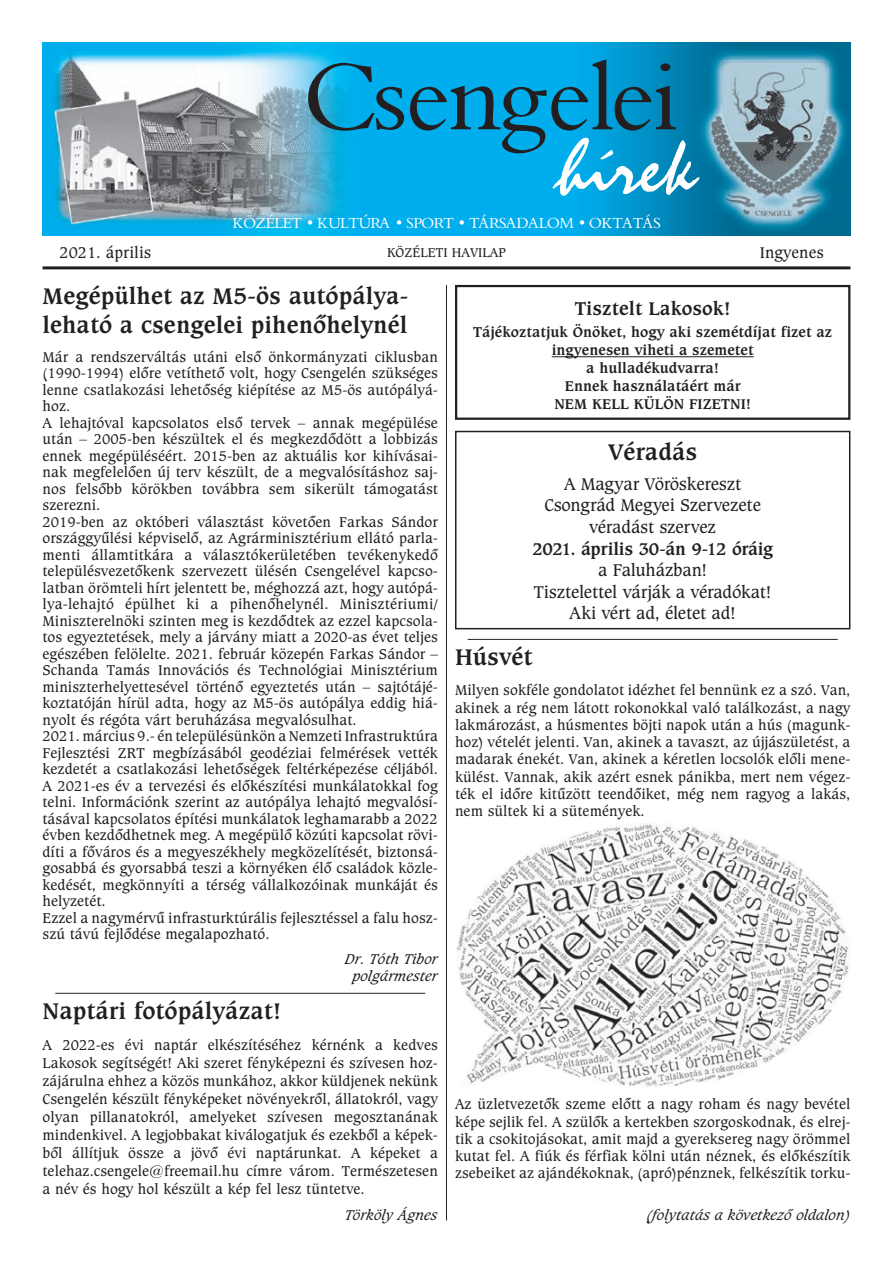
<style>
.page{position:relative;width:893px;height:1263px;background:#fff}
.page>*{position:absolute;margin:0;border:0;box-sizing:border-box;transform-origin:0 0}
.t1{font:97.5px "Aldine 401 PFL";color:#231f20}
.t2{font:78px "H Staccato 222 BT";color:#fff}
.Cím_vonal_nélkül{font:700 24px/28.8px "Caxton PFL";color:#231f20}
.Cím{font:700 24px "Caxton PFL";color:#231f20}
.t3{font:700 19.5px "Caxton PFL";color:#231f20}
.t4{font:18px/21.6px "Caxton PFL";letter-spacing:-.015em;color:#231f20;text-align:center}
.t5{font:16.5px "Caxton PFL";color:#231f20}
.t6{font:15px/16.5px "Caxton PFL";color:#231f20;text-align:justify}
.t7{font:700 15px/18px "Caxton PFL";color:#231f20;text-align:center}
.Aláírás{font:italic 15px/16.5px "Caxton PFL";color:#231f20;text-align:center}
.t8{font:15px "Aldine 401 PFL";color:#fff}
.t9{font:13.5px "Caxton PFL";color:#231f20}
.s1{font-weight:700}
</style>
<div class="page">
<hr style="left:43px;top:266px;width:807px;height:3px;background:#231f20">
<img style="left:43px;top:43px;width:807px;height:193px">
<hr style="left:446px;top:285px;width:1px;height:935px;background:#231f20">
<hr style="left:468px;top:639px;width:370px;height:1px;background:#231f20">
<hr style="left:55px;top:993px;width:370px;height:1px;background:#231f20">
<hr style="left:552px;top:356px;width:202px;height:1px;background:#231f20">
<div style="left:455px;top:285px;width:395px;height:135px;border:2px solid #231f20"></div>
<div style="left:455px;top:431px;width:395px;height:198px;border:2px solid #231f20"></div>
<img style="left:456px;top:824px;width:393px;height:263px">
<p class="t1" style="left:304px;top:37px;width:372px">Csengelei</p>
<p class="t2" style="left:561px;top:124px;width:136px">hírek</p>
<p class="t8" style="left:232px;top:214px;width:430px">KÖZÉLET • KULTÚRA • SPORT • TÁRSADALOM • OKTATÁS</p>
<p class="t5" style="left:60px;top:242px;width:93px">2021. április</p>
<p class="t9" style="left:387px;top:244px;width:120px">KÖZÉLETI HAVILAP</p>
<p class="t5" style="left:760px;top:242px;width:66px">Ingyenes</p>
<p class="Cím_vonal_nélkül" style="left:43px;top:281px;width:367px">Megépülhet az M5-ös autópálya&shy;leható a csengelei pihenőhelynél</p>
<p class="t6" style="left:43px;top:348px;width:397px">Már a rendszerváltás utáni első önkormányzati ciklusban (1990-1994) előre vetíthető volt, hogy Csengelén szükséges lenne csatlakozási lehetőség kiépítése az M5-ös autópályá&shy;hoz.</p>
<p class="t6" style="left:43px;top:414px;width:397px">A lehajtóval kapcsolatos első tervek – annak megépülése után – 2005-ben készültek el és megkezdődött a lobbizás ennek megépüléséért. 2015-ben az aktuális kor kihívásai&shy;nak megfelelően új terv készült, de a megvalósításhoz saj&shy;nos felsőbb körökben továbbra sem sikerült támogatást szerezni.</p>
<p class="t6" style="left:43px;top:513px;width:397px">2019-ben az októberi választást követően Farkas Sándor országgyűlési képviselő, az Agrárminisztérium ellátó parla&shy;menti államtitkára a választókerületében tevékenykedő településvezetőkenk szervezett ülésén Csengelével kapcso&shy;latban örömteli hírt jelentett be, méghozzá azt, hogy autópá&shy;lya-lehajtó épülhet ki a pihenőhelynél. Minisztériumi/ Miniszterelnöki szinten meg is kezdődtek az ezzel kapcsola&shy;tos egyeztetések, mely a járvány miatt a 2020-as évet teljes egészében felölelte. 2021. február közepén Farkas Sándor – Schanda Tamás Innovációs és Technológiai Minisztérium miniszterhelyettesével történő egyeztetés után – sajtótájé&shy;koztatóján hírül adta, hogy az M5-ös autópálya eddig hiá&shy;nyolt és régóta várt beruházása megvalósulhat.</p>
<p class="t6" style="left:43px;top:728px;width:397px">2021. március 9.- én településünkön a Nemzeti Infrastruktúra Fejlesztési ZRT megbízásából geodéziai felmérések vették kezdetét a csatlakozási lehetőségek feltérképezése céljából.<br>A 2021-es év a tervezési és előkészítési munkálatokkal fog telni. Információnk szerint az autópálya lehajtó megvalósí&shy;tásával kapcsolatos építési munkálatok leghamarabb a 2022 évben kezdődhetnek meg. A megépülő közúti kapcsolat rövi&shy;díti a főváros és a megyeszékhely megközelítését, biztonsá&shy;gosabbá és gyorsabbá teszi a környéken élő családok közle&shy;kedését, megkönnyíti a térség vállalkozóinak munkáját és helyzetét.</p>
<p class="t6" style="left:43px;top:909px;width:397px">Ezzel a nagymérvű infrasturktúrális fejlesztéssel a falu hos - szú távú fejlődése megalapozható.</p>
<p class="Aláírás" style="left:345px;top:951px;width:94px">Dr. Tóth Tibor polgármester</p>
<p class="Cím" style="left:43px;top:996px;width:240px">Naptári fotópályázat!</p>
<p class="t6" style="left:43px;top:1035px;width:397px;line-height:18px">A 2022-es évi naptár elkészítéséhez kérnénk a kedves Lakosok segítségét! Aki szeret fényképezni és szívesen hoz&shy;zájárulna ehhez a közös munkához, akkor küldjenek nekünk Csengelén készült fényképeket növényekről, állatokról, vagy olyan pillanatokról, amelyeket szívesen megosztanának mindenkivel. A legjobbakat kiválogatjuk és ezekből a képek&shy;ből állítjuk össze a jövő évi naptárunkat. A képeket a telehaz.csengele@freemail.hu címre várom. Természetesen a név és hogy hol készült a kép fel lesz tüntetve.</p>
<p class="Aláírás" style="left:345px;top:1207px;width:94px">Törköly Ágnes</p>
<p class="t3" style="left:575px;top:296px;width:157px">Tisztelt Lakosok!</p>
<p class="t7" style="left:473px;top:323px;width:361px">Tájékoztatjuk Önöket, hogy aki szemétdíjat fizet az ingyenesen viheti a szemetet<br>a hulladékudvarra!</p>
<p class="t7" style="left:554px;top:377px;width:198px">Ennek használatáért már<br>NEM KELL KÜLÖN FIZETNI!</p>
<p class="Cím_vonal_nélkül" style="left:608px;top:437px;width:91px">Véradás</p>
<p class="t4" style="left:532px;top:473px;width:242px">A Magyar Vöröskereszt<br>Csongrád Megyei Szervezete véradást szervez<br><span class="s1">2021. április 30-án 9-12 óráig </span>a Faluházban!<br>Tisztelettel várják a véradókat!<br>Aki vért ad, életet ad!</p>
<p class="Cím" style="left:455px;top:642px;width:79px">Húsvét</p>
<p class="t6" style="left:455px;top:681px;width:397px;line-height:17.2px">Milyen sokféle gondolatot idézhet fel bennünk ez a szó. Van, akinek a rég nem látott rokonokkal való találkozást, a nagy lakmározást, a húsmentes böjti napok után a hús (magunk&shy;hoz) vételét jelenti. Van, akinek a tavaszt, az újjászületést, a madarak énekét. Van, akinek a kéretlen locsolók előli mene&shy;külést. Vannak, akik azért esnek pánikba, mert nem végez&shy;ték el időre kitűzött teendőiket, még nem ragyog a lakás, nem sültek ki a sütemények.</p>
<p class="t6" style="left:455px;top:1095px;width:397px;line-height:17.2px">Az üzletvezetők szeme előtt a nagy roham és nagy bevétel képe sejlik fel. A szülők a kertekben szorgoskodnak, és elrej&shy;tik a csokitojásokat, amit majd a gyereksereg nagy örömmel kutat fel. A fiúk és férfiak kölni után néznek, és előkészítik zsebeiket az ajándékoknak, (apró)pénznek, felkészítik torku-</p>
<p class="Aláírás" style="left:647px;top:1207px;width:205px">(folytatás a következõ oldalon)</p>
</div>
